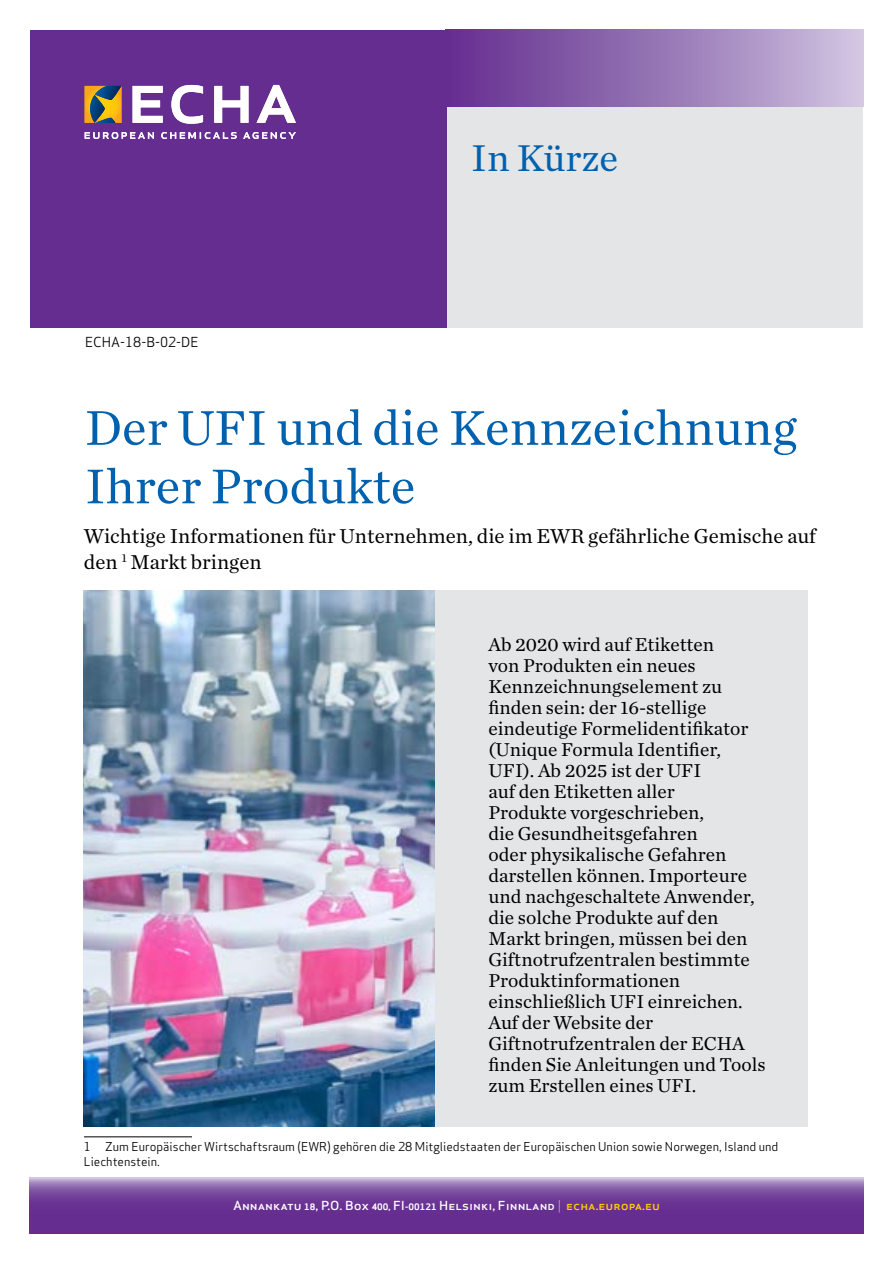
<style>
.page{position:relative;width:893px;height:1263px;background:#fff}
.page>*{position:absolute;margin:0;border:0;box-sizing:border-box;transform-origin:0 0}
.t1{font:51px/58.5px "Chronicle Text G1";color:#0061af}
.t2{font:39px "Chronicle Text G1";color:#0061af}
.t3{font:21px/25.5px "Chronicle Text G1";color:#000}
.t4{font:19.5px/21px "Chronicle Text G1";color:#000}
.t5{font:13.5px "Apex Sans";color:#000}
.t6{font:500 12.15px "Apex Sans";color:#fff;scale:1.08 1}
.t7{font:12px/14.4px "Apex Sans";color:#000}
.s1{font-weight:700;font-size:8.7px}
.s2{font-weight:700;font-size:8.25px}
.s3{font-weight:300}
.s4{color:#ffcb05}
</style>
<div class="page">
<svg style="left:30px;top:1178px;width:833px;height:55px;background:#76469d"></svg>
<div style="left:446px;top:106px;width:417px;height:221px;background:#e4e5e6"></div>
<div style="left:30px;top:30px;width:416px;height:297px;background:#662d91"></div>
<svg style="left:446px;top:30px;width:417px;height:76px;background:#9776b6"></svg>
<hr style="left:84px;top:1136px;width:108px;height:1px;background:#000">
<img style="left:84px;top:590px;width:352px;height:537px">
<div style="left:436px;top:590px;width:372px;height:537px;background:#e4e5e6"></div>
<svg style="left:85px;top:132px;width:211px;height:7px"></svg>
<svg style="left:133px;top:85px;width:163px;height:39px"></svg>
<svg style="left:85px;top:86px;width:36px;height:37px"></svg>
<p class="t5" style="left:85px;top:331px;width:115px">ECHA-18-B-02-DE</p>
<h2 class="t2" style="left:471px;top:128px;width:149px">In Kürze</h2>
<h1 class="t1" style="left:85px;top:396px;width:713px">Der UFI und die Kennzeichnung<br>Ihrer Produkte</h1>
<p class="t3" style="left:84px;top:522px;width:734px">Wichtige Informationen für Unternehmen, die im EWR gefährliche Gemische auf den <sup>1</sup> Markt bringen</p>
<p class="t4" style="left:488px;top:633px;width:279px">Ab 2020 wird auf Etiketten<br>von Produkten ein neues<br>Kennzeichnungselement zu finden sein: der 16-stellige eindeutige Formelidentifikator (Unique Formula Identifier,<br>UFI). Ab 2025 ist der UFI<br>auf den Etiketten aller<br>Produkte vorgeschrieben,<br>die Gesundheitsgefahren<br>oder physikalische Gefahren darstellen können. Importeure und nachgeschaltete Anwender, die solche Produkte auf den<br>Markt bringen, müssen bei den<br>Giftnotrufzentralen bestimmte<br>Produktinformationen einschließlich UFI einreichen.<br>Auf der Website der<br>Giftnotrufzentralen der ECHA finden Sie Anleitungen und Tools zum Erstellen eines UFI.</p>
<p class="t7" style="left:84px;top:1138px;width:696px">1 Zum Europäischer Wirtschaftsraum (EWR) gehören die 28 Mitgliedstaaten der Europäischen Union sowie Norwegen, Island und<br>Liechtenstein.</p>
<p class="t6" style="left:233px;top:1195px;width:397px">Annankatu <span class="s1">18</span>, P.O. Box <span class="s1">400,</span> FI<span class="s2">-</span><span class="s1">00121</span> Helsinki, Finnland <span class="s3">|</span> <span class="s4">echa.europa.eu</span></p>
</div>
